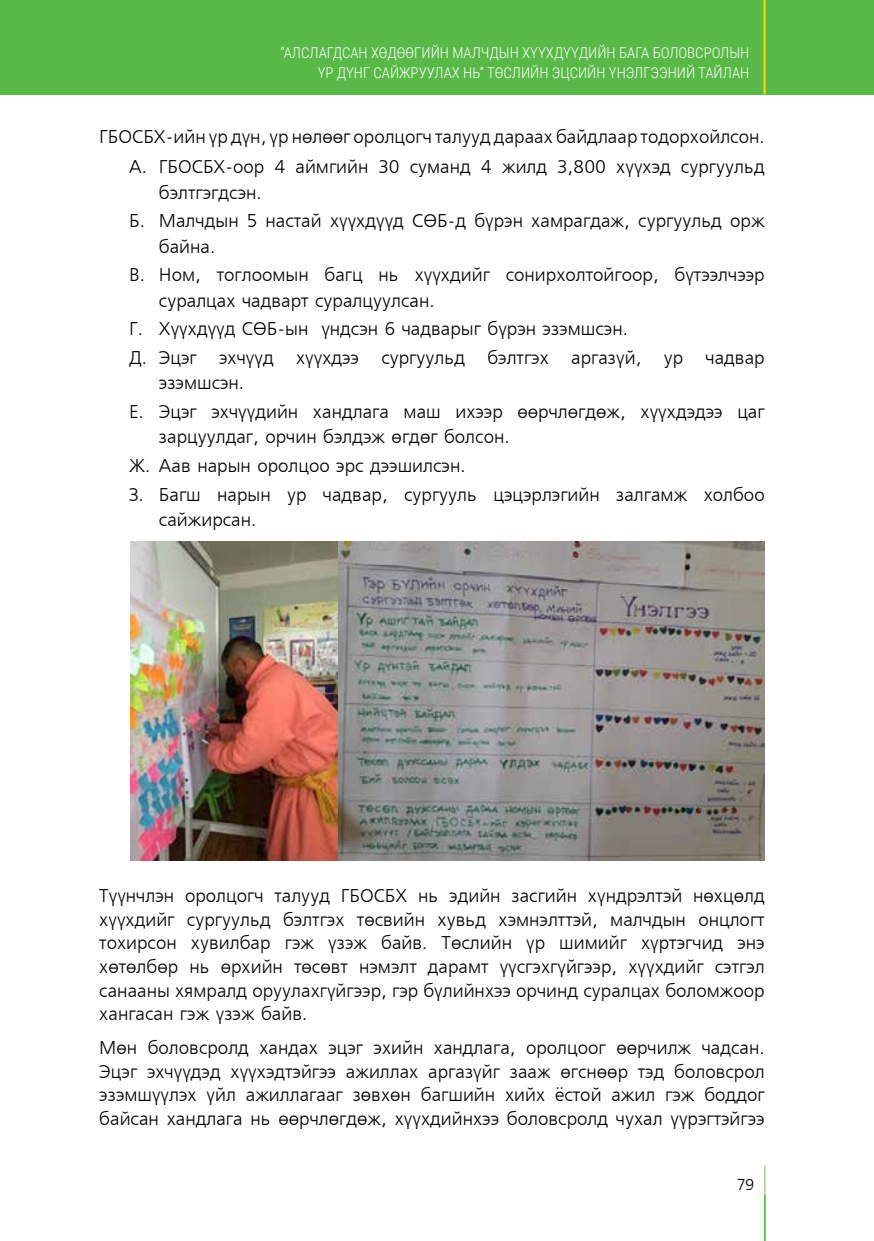
<style>
.page{position:relative;width:874px;height:1241px;background:#fff}
.page>*{position:absolute;margin:0;border:0;box-sizing:border-box;transform-origin:0 0}
.t1{font:18.38px/23.6px "MAK Freeset";color:#000}
.t2{font:15.75px "MAK Freeset";color:#000}
.t3{font:300 14.88px/19.2px "Roboto Condensed";color:#fff;text-align:right}
</style>
<div class="page">
<div style="left:0;top:0;width:873px;height:94px;background:#58b947"></div>
<hr style="left:763px;top:0;width:2px;height:94px;background:#ffd400">
<hr style="left:763px;top:1194px;width:2px;height:46px;background:#58b947">
<hr style="left:763px;top:1165px;width:2px;height:29px;background:#add79c">
<img style="left:131px;top:541px;width:633px;height:319px">
<p class="t3" style="left:280px;top:43px;width:470px">“АЛСЛАГДСАН ХӨДӨӨГИЙН МАЛЧДЫН ХҮҮХДҮҮДИЙН БАГА БОЛОВСРОЛЫН<br>ҮР ДҮНГ САЙЖРУУЛАХ НЬ” ТӨСЛИЙН ЭЦСИЙН ҮНЭЛГЭЭНИЙ ТАЙЛАН</p>
<p class="t1" style="left:99px;top:122px;width:666px;line-height:30.3px;text-align:right">ГБОСБХ-ийн үр дүн, үр нөлөөг оролцогч талууд дараах байдлаар тодорхойлсон.<br>А. ГБОСБХ-оор 4 аймгийн 30 суманд 4 жилд 3,800 хүүхэд сургуульд</p>
<p class="t1" style="left:129px;top:179px;width:636px;line-height:28.5px;text-indent:30px">бэлтгэгдсэн.<br>Б. Малчдын 5 настай хүүхдүүд СӨБ-д бүрэн хамрагдаж, сургуульд орж</p>
<p class="t1" style="left:129px;top:233px;width:636px;line-height:28.5px;text-indent:30px">байна.<br>В. Ном, тоглоомын багц нь хүүхдийг сонирхолтойгоор, бүтээлчээр</p>
<p class="t1" style="left:129px;top:287px;width:636px;line-height:28.5px;text-indent:30px">суралцах чадварт суралцуулсан.<br>Г. Хүүхдүүд СӨБ-ын үндсэн 6 чадварыг бүрэн эзэмшсэн.<br>Д. Эцэг эхчүүд хүүхдээ сургуульд бэлтгэх аргазүй, ур чадвар</p>
<p class="t1" style="left:129px;top:370px;width:636px;line-height:28.5px;text-indent:30px">эзэмшсэн.<br>Е. Эцэг эхчүүдийн хандлага маш ихээр өөрчлөгдөж, хүүхдэдээ цаг</p>
<p class="t1" style="left:129px;top:424px;width:636px;line-height:28.5px;text-indent:30px">зарцуулдаг, орчин бэлдэж өгдөг болсон.<br>Ж. Аав нарын оролцоо эрс дээшилсэн.<br>З. Багш нарын ур чадвар, сургууль цэцэрлэгийн залгамж холбоо</p>
<p class="t1" style="left:159px;top:509px;width:99px">сайжирсан.</p>
<p class="t1" style="left:99px;top:884px;width:666px;text-align:justify">Түүнчлэн оролцогч талууд ГБОСБХ нь эдийн засгийн хүндрэлтэй нөхцөлд хүүхдийг сургуульд бэлтгэх төсвийн хувьд хэмнэлттэй, малчдын онцлогт тохирсон хувилбар гэж үзэж байв. Төслийн үр шимийг хүртэгчид энэ хөтөлбөр нь өрхийн төсөвт нэмэлт дарамт үүсгэхгүйгээр, хүүхдийг сэтгэл санааны хямралд оруулахгүйгээр, гэр бүлийнхээ орчинд суралцах боломжоор хангасан гэж үзэж байв.</p>
<p class="t1" style="left:99px;top:1036px;width:666px;text-align:justify">Мөн боловсролд хандах эцэг эхийн хандлага, оролцоог өөрчилж чадсан.<br>Эцэг эхчүүдэд хүүхэдтэйгээ ажиллах аргазүйг зааж өгснөөр тэд боловсрол эзэмшүүлэх үйл ажиллагааг зөвхөн багшийн хийх ёстой ажил гэж боддог байсан хандлага нь өөрчлөгдөж, хүүхдийнхээ боловсролд чухал үүрэгтэйгээ</p>
<p class="t2" style="left:737px;top:1175px;width:18px">79</p>
</div>
